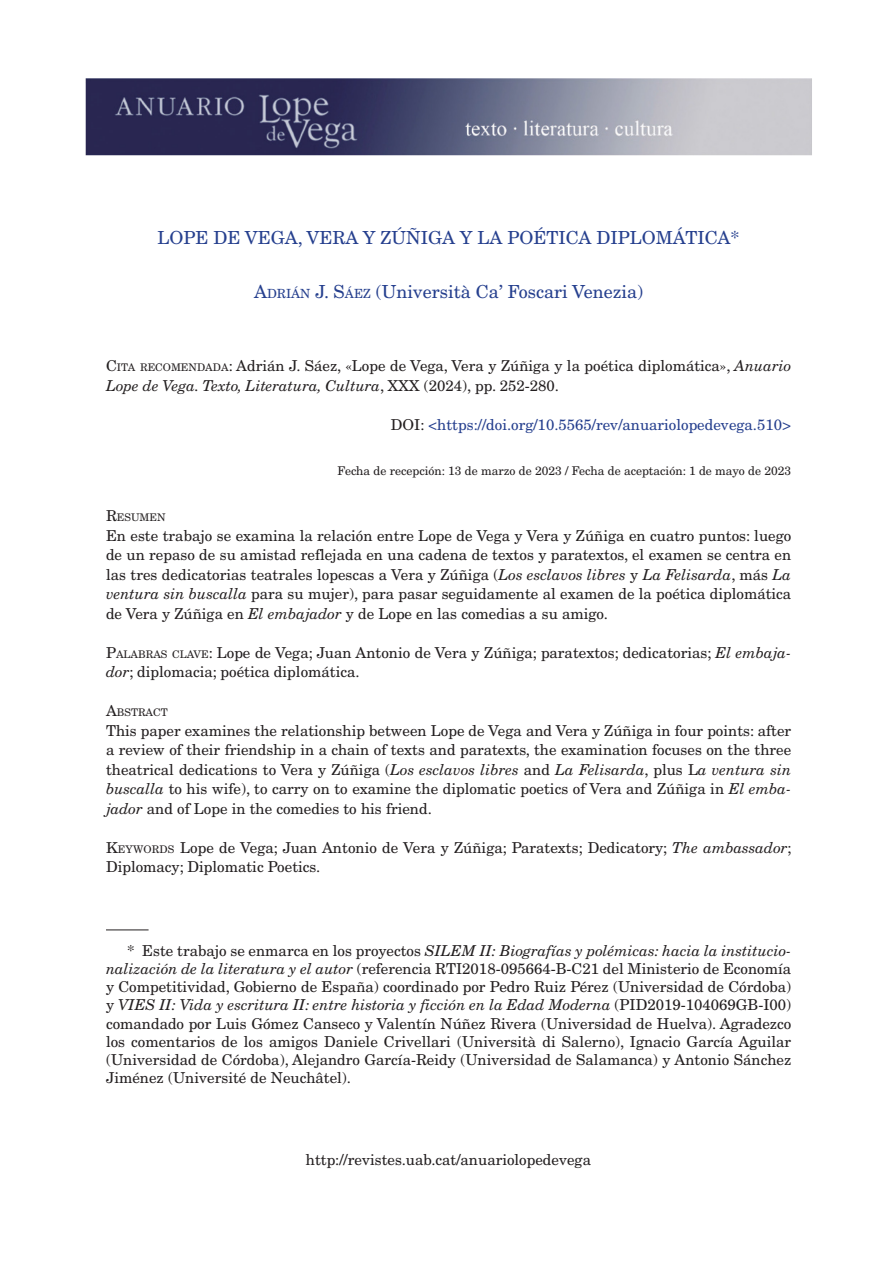
<style>
.page{position:relative;width:893px;height:1263px;background:#fff}
.page>*{position:absolute;margin:0;border:0;box-sizing:border-box;transform-origin:0 0}
.txt-cent{font:18px "New Century Schlbk LT Std";color:#253f8e}
.txt-cent-2{font:18px "New Century Schlbk LT Std";color:#253f8e}
.txt-sinsan-cpmenos-p{font:15px/19.5px "New Century Schlbk LT Std";color:#231f20}
.nota{font:15px/18px "New Century Schlbk LT Std";color:#231f20;text-align:justify}
.txt-sinsan-cpmenos-p-2{font:15px "New Century Schlbk LT Std";color:#253f8e}
.txt-cent-3{font:12.6px "New Century Schlbk LT Std";color:#253f8e}
.Fecha{font:12px "New Century Schlbk LT Std";color:#231f20}
.txt-sinsan-cpmenos-p-3{font:10.5px "New Century Schlbk LT Std";color:#231f20}
.s1{font-style:inherit}
.s2{font-size:18px}
.s3{font-size:12.6px}
.s4{font-style:italic}
.s5{color:#231f20}
.s6{font-size:15px}
</style>
<div class="page">
<img style="left:85px;top:78px;width:727px;height:78px">
<hr style="left:106px;top:929px;width:42px;height:1px;background:#231f20">
<p class="txt-cent" style="left:157px;top:226px;width:583px">LOPE DE VEGA, VERA Y ZÚÑIGA Y LA POÉTICA DIPLOMÁTICA<span class="s1">*</span></p>
<p class="txt-cent-3" style="left:254px;top:285px;width:23px"><span class="s2">A</span>DRIÁ</p>
<p class="txt-cent-2" style="left:300px;top:280px;width:344px"><span class="s3">N</span> <span class="s1">J. S</span><span class="s3">ÁEZ</span> (Università Ca’ Foscari Venezia)</p>
<p class="txt-sinsan-cpmenos-p" style="left:106px;top:356px;width:686px;text-indent:123px">: Adrián J. Sáez, «Lope de Vega, Vera y Zúñiga y la poética diplomática», <span class="s4">Anuario<br>Lope de Vega. Texto, Literatura, Cultura</span>, XXX (2024), pp. 252-280.</p>
<p class="txt-sinsan-cpmenos-p-2" style="left:391px;top:415px;width:401px"><span class="s5">DOI:</span> &lt;https://doi.org/10.5565/rev/anuariolopedevega.510&gt;</p>
<p class="Fecha" style="left:337px;top:463px;width:455px">Fecha de recepción: 13 de marzo de 2023 / Fecha de aceptación: 1 de mayo de 2023</p>
<p class="txt-sinsan-cpmenos-p-3" style="left:106px;top:511px;width:61px"><span class="s6">R</span>ESUMEN</p>
<p class="txt-sinsan-cpmenos-p" style="left:106px;top:525px;width:686px;text-align:justify">En este trabajo se examina la relación entre Lope de Vega y Vera y Zúñiga en cuatro puntos: luego de un repaso de su amistad reflejada en una cadena de textos y paratextos, el examen se centra en las tres dedicatorias teatrales lopescas a Vera y Zúñiga (<span class="s4">Los esclavos libres</span> y <span class="s4">La Felisarda</span>, más <span class="s4">La ventura sin buscalla</span> para su mujer), para pasar seguidamente al examen de la poética diplomática de Vera y Zúñiga en <span class="s4">El embajador</span> y de Lope en las comedias a su amigo.</p>
<p class="txt-sinsan-cpmenos-p-3" style="left:106px;top:647px;width:19px"><span class="s6">P</span>ALA</p>
<p class="txt-sinsan-cpmenos-p-3" style="left:138px;top:647px;width:16px">BRAS</p>
<p class="txt-sinsan-cpmenos-p-3" style="left:172px;top:647px;width:9px">CLAVE</p>
<p class="txt-sinsan-cpmenos-p-3" style="left:106px;top:361px;width:18px"><span class="s6">C</span>ITA</p>
<p class="txt-sinsan-cpmenos-p-3" style="left:140px;top:361px;width:9px">RECOME</p>
<p class="txt-sinsan-cpmenos-p-3" style="left:188px;top:361px;width:18px">NDADA</p>
<p class="txt-sinsan-cpmenos-p" style="left:106px;top:642px;width:686px;text-indent:103px">: Lope de Vega; Juan Antonio de Vera y Zúñiga; paratextos; dedicatorias; <span class="s4">El embaja&shy;dor</span>; diplomacia; poética diplomática.</p>
<p class="txt-sinsan-cpmenos-p-3" style="left:106px;top:706px;width:27px"><span class="s6">A</span>BSTRACT</p>
<p class="txt-sinsan-cpmenos-p" style="left:106px;top:720px;width:686px;text-align:justify">This paper examines the relationship between Lope de Vega and Vera y Zúñiga in four points: after a review of their friendship in a chain of texts and paratexts, the examination focuses on the three theatrical dedications to Vera y Zúñiga (<span class="s4">Los esclavos libres</span> and <span class="s4">La Felisarda</span>, plus L<span class="s4">a ventura sin buscalla</span> to his wife), to carry on to examine the diplomatic poetics of Vera and Zúñiga in <span class="s4">El emba&shy;jador</span> and of Lope in the comedies to his friend.</p>
<p class="txt-sinsan-cpmenos-p-3" style="left:106px;top:842px;width:47px"><span class="s6">K</span>EYWORDS</p>
<p class="txt-sinsan-cpmenos-p" style="left:106px;top:837px;width:687px;text-indent:74px">Lope de Vega; Juan Antonio de Vera y Zúñiga; Paratexts; Dedicatory; <span class="s4">The ambassador</span>;<br>Diplomacy; Diplomatic Poetics.</p>
<p class="nota" style="left:106px;top:941px;width:686px;text-indent:21px">* Este trabajo se enmarca en los proyectos <span class="s4">SILEM II: Biografías y polémicas: hacia la institucio&shy;nalización de la literatura y el autor</span> (referencia RTI2018-095664-B-C21 del Ministerio de Economía y Competitividad, Gobierno de España) coordinado por Pedro Ruiz Pérez (Universidad de Córdoba) y <span class="s4">VIES II: Vida y escritura II: entre historia y ficción en la Edad Moderna</span> (PID2019-104069GB-I00) comandado por Luis Gómez Canseco y Valentín Núñez Rivera (Universidad de Huelva). Agradezco los comentarios de los amigos Daniele Crivellari (Università di Salerno), Ignacio García Aguilar (Universidad de Córdoba), Alejandro García-Reidy (Universidad de Salamanca) y Antonio Sánchez Jiménez (Université de Neuchâtel).</p>
<p class="nota" style="left:306px;top:1149px;width:286px">http://revistes.uab.cat/anuariolopedevega</p>
</div>
